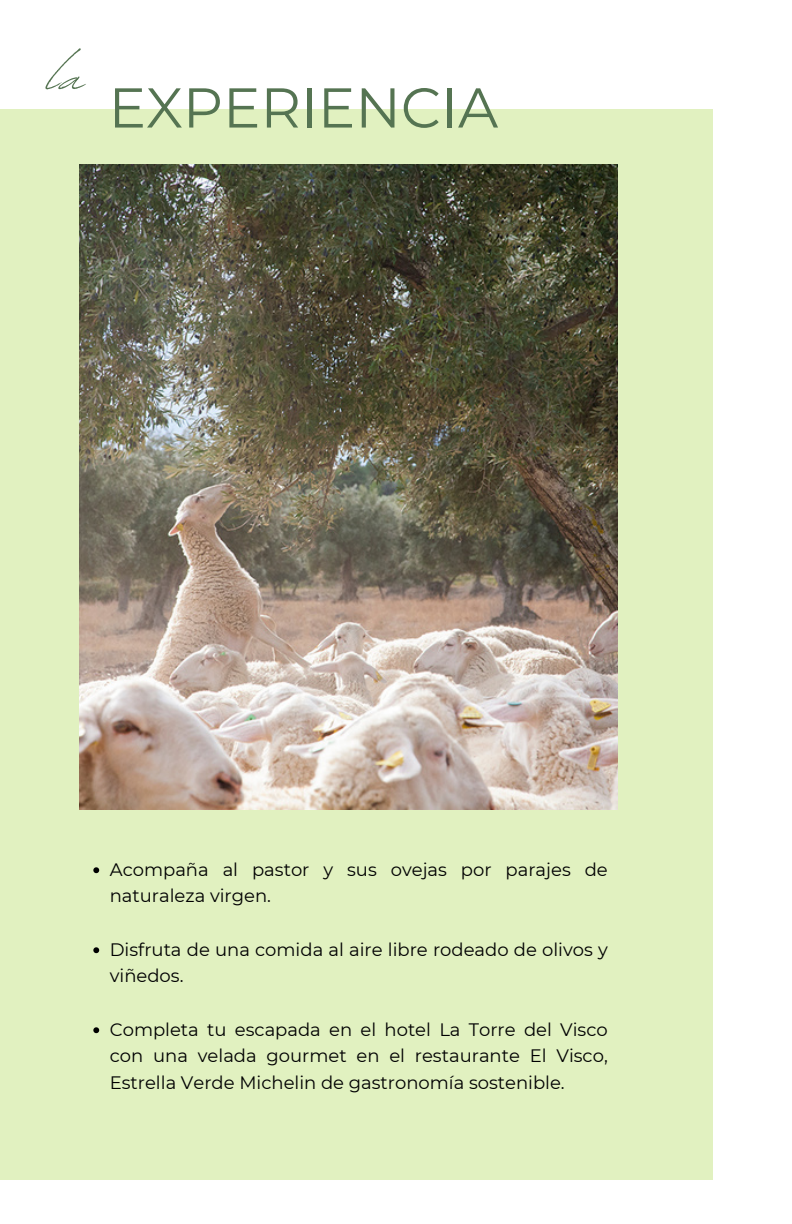
<style>
.page{position:relative;width:792px;height:1224px;background:#fff}
.page>*{position:absolute;margin:0;border:0;box-sizing:border-box;transform-origin:0 0}
.t1{font:81.2px "Revive 80 Signature";color:#557452}
.t2{font:56px "Montserrat";color:#557452}
.t3{font:18px/26.6px "Montserrat";color:#000001}
</style>
<div class="page">
<div style="left:0;top:109px;width:712px;height:1071px;background:#e1f1c0"></div>
<svg style="left:93px;top:867px;width:6px;height:6px"></svg>
<svg style="left:93px;top:947px;width:6px;height:6px"></svg>
<svg style="left:93px;top:1027px;width:6px;height:6px"></svg>
<img style="left:79px;top:164px;width:539px;height:645px">
<p class="t1" style="left:47px;top:13px;width:39px">la</p>
<p class="t2" style="left:109px;top:73px;width:391px">EXPERIENCIA</p>
<p class="t3" style="left:110px;top:856px;width:500px">Acompaña al pastor y sus ovejas por parajes de naturaleza virgen.</p>
<p class="t3" style="left:110px;top:936px;width:500px">Disfruta de una comida al aire libre rodeado de olivos y viñedos.</p>
<p class="t3" style="left:110px;top:1016px;width:500px;text-align:justify">Completa tu escapada en el hotel La Torre del Visco con una velada gourmet en el restaurante El Visco, Estrella Verde Michelin de gastronomía sostenible.</p>
</div>
